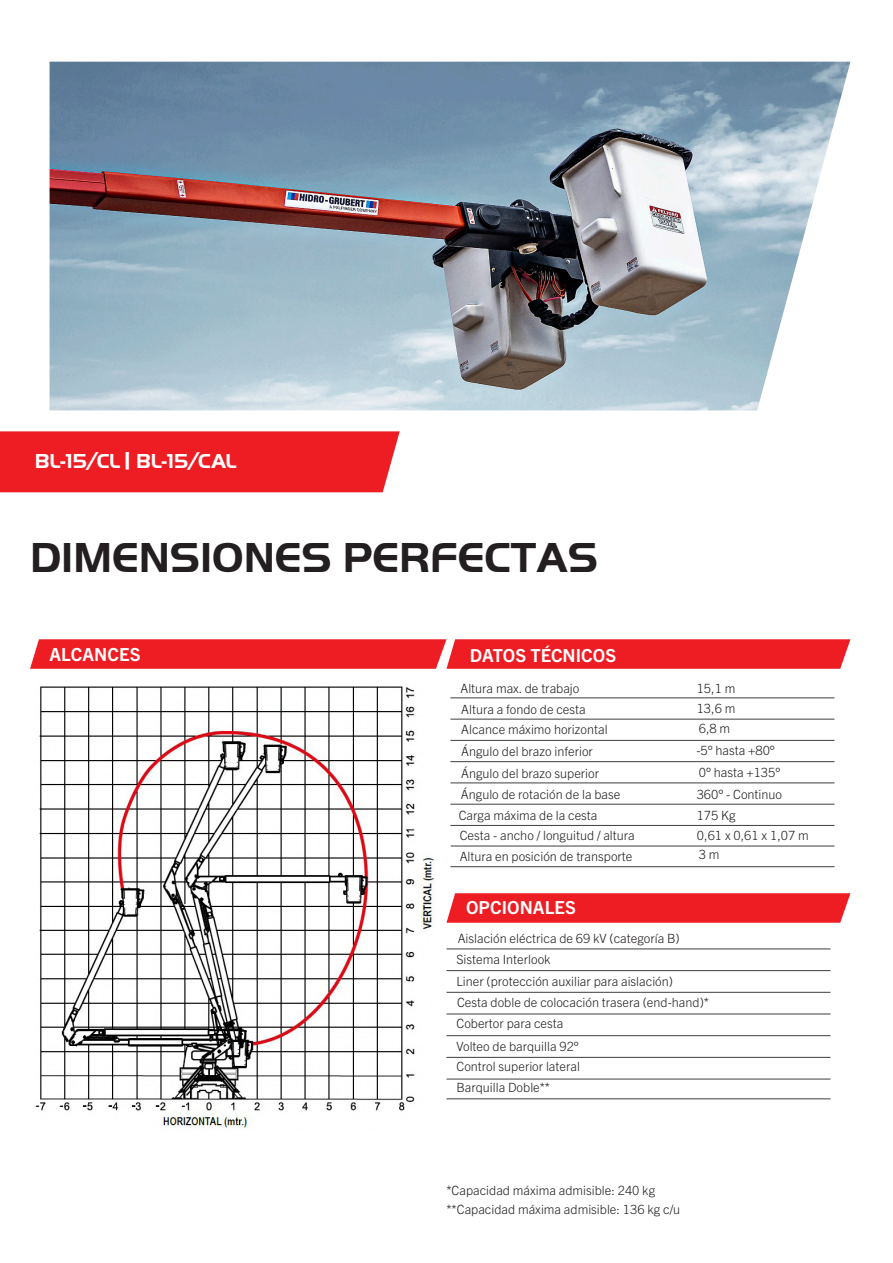
<style>
.page{position:relative;width:893px;height:1263px;background:#fff}
.page>*{position:absolute;margin:0;border:0;box-sizing:border-box;transform-origin:0 0}
.t1{font:700 43.5px "Palfinger Handel Gothic";color:#231f20}
._12_HL_Balken{font:700 21px "Palfinger Handel Gothic";letter-spacing:-.015em;color:#fff}
._02_Subheadline_Trad{font:700 18px "Trade Gothic Next LT Pro";letter-spacing:.005em;color:#fff}
.t2{font:300 12.75px "Trade Gothic Next LT Pro";color:#231f20}
</style>
<div class="page">
<svg style="left:30px;top:639px;width:820px;height:30px;background:#ee252b"></svg>
<svg style="left:446px;top:893px;width:404px;height:30px;background:#ee262b"></svg>
<hr style="left:450px;top:698px;width:384px;height:1px;background:#3e3e3f">
<hr style="left:450px;top:719px;width:384px;height:1px;background:#3e3e3f">
<hr style="left:450px;top:740px;width:384px;height:1px;background:#3e3e3f">
<hr style="left:450px;top:761px;width:384px;height:1px;background:#3e3e3f">
<hr style="left:450px;top:783px;width:384px;height:1px;background:#3e3e3f">
<hr style="left:450px;top:825px;width:384px;height:1px;background:#3e3e3f">
<hr style="left:450px;top:804px;width:384px;height:1px;background:#3e3e3f">
<hr style="left:451px;top:846px;width:383px;height:1px;background:#3e3e3f">
<hr style="left:450px;top:866px;width:384px;height:1px;background:#3e3e3f">
<hr style="left:446px;top:949px;width:384px;height:1px;background:#3e3e3f">
<hr style="left:446px;top:970px;width:384px;height:1px;background:#3e3e3f">
<hr style="left:446px;top:992px;width:384px;height:1px;background:#3e3e3f">
<hr style="left:446px;top:1014px;width:384px;height:1px;background:#3e3e3f">
<hr style="left:446px;top:1035px;width:384px;height:1px;background:#3e3e3f">
<hr style="left:446px;top:1079px;width:384px;height:1px;background:#3e3e3f">
<hr style="left:446px;top:1057px;width:384px;height:1px;background:#3e3e3f">
<div style="left:0;top:431px;width:400px;height:61px;background:#ee1d23"></div>
<img style="left:35px;top:686px;width:400px;height:443px">
<hr style="left:446px;top:1098px;width:384px;height:1px;background:#3e3e3f">
<img style="left:50px;top:62px;width:800px;height:348px">
<p class="_12_HL_Balken" style="left:122px;top:447px;width:12px">|</p>
<p class="_12_HL_Balken" style="left:35px;top:449px;width:203px">BL-15/CL BL-15/CAL</p>
<p class="t1" style="left:30px;top:533px;width:569px">DIMENSIONES PERFECTAS</p>
<p class="_02_Subheadline_Trad" style="left:50px;top:642px;width:92px">ALCANCES</p>
<p class="_02_Subheadline_Trad" style="left:470px;top:643px;width:148px">DATOS TÉCNICOS</p>
<p class="t2" style="left:460px;top:679px;width:120px">Altura max. de trabajo</p>
<p class="t2" style="left:461px;top:721px;width:148px">Alcance máximo horizontal</p>
<p class="t2" style="left:461px;top:743px;width:133px">Ángulo del brazo inferior</p>
<p class="t2" style="left:461px;top:764px;width:139px">Ángulo del brazo superior</p>
<p class="t2" style="left:461px;top:700px;width:126px">Altura a fondo de cesta</p>
<p class="t2" style="left:697px;top:679px;width:40px">15,1 m</p>
<p class="t2" style="left:697px;top:699px;width:40px">13,6 m</p>
<p class="t2" style="left:696px;top:741px;width:80px">-5° hasta +80°</p>
<p class="t2" style="left:699px;top:764px;width:83px">0° hasta +135°</p>
<p class="t2" style="left:699px;top:720px;width:33px">6,8 m</p>
<p class="t2" style="left:461px;top:785px;width:161px">Ángulo de rotación de la base</p>
<p class="t2" style="left:459px;top:807px;width:140px">Carga máxima de la cesta</p>
<p class="t2" style="left:697px;top:785px;width:87px">360° - Continuo</p>
<p class="t2" style="left:697px;top:806px;width:40px">175 Kg</p>
<p class="t2" style="left:460px;top:826px;width:177px">Cesta - ancho / longuitud / altura</p>
<p class="t2" style="left:697px;top:826px;width:113px">0,61 x 0,61 x 1,07 m</p>
<p class="t2" style="left:460px;top:847px;width:174px">Altura en posición de transporte</p>
<p class="t2" style="left:699px;top:845px;width:22px">3 m</p>
<p class="_02_Subheadline_Trad" style="left:466px;top:895px;width:111px">OPCIONALES</p>
<p class="t2" style="left:458px;top:930px;width:223px">Aislación eléctrica de 69 kV (categoría B)</p>
<p class="t2" style="left:456px;top:950px;width:96px">Sistema Interlook</p>
<p class="t2" style="left:456px;top:972px;width:218px">Liner (protección auxiliar para aislación)</p>
<p class="t2" style="left:457px;top:993px;width:253px">Cesta doble de colocación trasera (end-hand)*</p>
<p class="t2" style="left:456px;top:1014px;width:108px">Cobertor para cesta</p>
<p class="t2" style="left:456px;top:1037px;width:124px">Volteo de barquilla 92°</p>
<p class="t2" style="left:456px;top:1058px;width:125px">Control superior lateral</p>
<p class="t2" style="left:456px;top:1079px;width:95px">Barquilla Doble**</p>
<p class="t2" style="left:446px;top:1181px;width:210px">*Capacidad máxima admisible: 240 kg</p>
<p class="t2" style="left:446px;top:1200px;width:235px">**Capacidad máxima admisible: 136 kg c/u</p>
</div>
